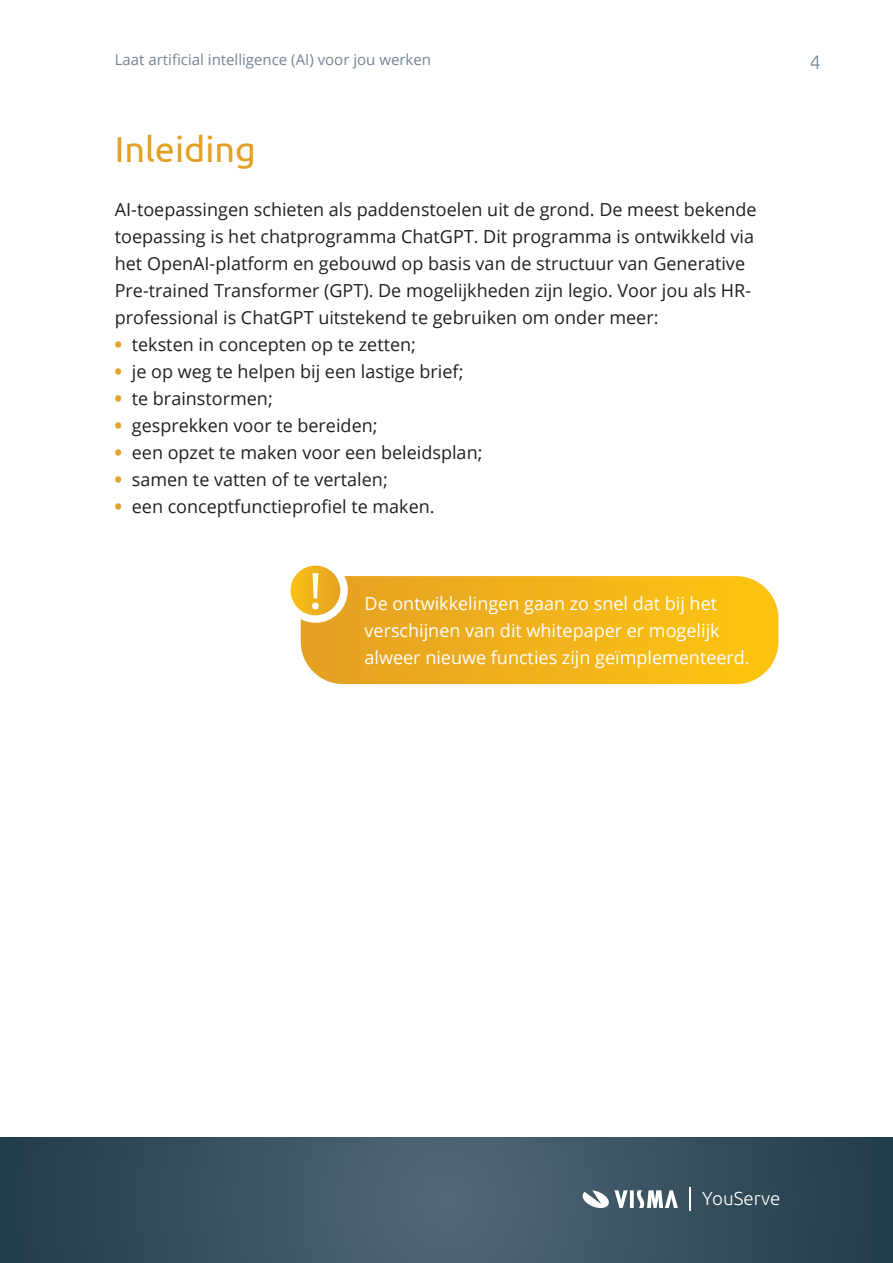
<style>
.page{position:relative;width:893px;height:1263px;background:#fff}
.page>*{position:absolute;margin:0;border:0;box-sizing:border-box;transform-origin:0 0}
.KOP{font:36px "Ubuntu";color:#e3a023}
.t1{font:300 19.5px "Ubuntu";color:#748595}
.t2{font:300 18.75px "Ubuntu";color:#fff}
.PLAT{font:18px/27px "Open Sans";color:#231f20}
.LET_OP-kader{font:18px/27px "Open Sans";color:#fff}
.t3{font:15px "Open Sans";color:#748595}
.s1{font-weight:800;color:#e3a023}
</style>
<div class="page">
<svg style="left:0;top:1137px;width:893px;height:126px;background:#395160"></svg>
<svg style="left:582px;top:1190px;width:96px;height:19px"></svg>
<svg style="left:690px;top:1187px;width:1px;height:24px"></svg>
<svg style="left:301px;top:576px;width:477px;height:108px;background:#f0b41f"></svg>
<svg style="left:287px;top:562px;width:57px;height:57px;background:#f1bb39"></svg>
<div style="left:283px;top:558px;width:65px;height:65px;border:8px solid #fff;border-radius:50%"></div>
<svg style="left:312px;top:573px;width:7px;height:36px"></svg>
<p class="t3" style="left:115px;top:50px;width:318px">Laat artificial intelligence (AI) voor jou werken</p>
<p class="t1" style="left:810px;top:50px;width:12px">4</p>
<p class="KOP" style="left:115px;top:127px;width:143px">Inleiding</p>
<p class="PLAT" style="left:115px;top:196px;width:643px">AI-toepassingen schieten als paddenstoelen uit de grond. De meest bekende toepassing is het chatprogramma ChatGPT. Dit programma is ontwikkeld via het OpenAI-platform en gebouwd op basis van de structuur van Generative Pre-trained Transformer (GPT). De mogelijkheden zijn legio. Voor jou als HR&shy;professional is ChatGPT uitstekend te gebruiken om onder meer:</p>
<p class="PLAT" style="left:115px;top:331px;width:303px"><span class="s1">•</span> teksten in concepten op te zetten;</p>
<p class="PLAT" style="left:115px;top:358px;width:350px"><span class="s1">•</span> je op weg te helpen bij een lastige brief;</p>
<p class="PLAT" style="left:115px;top:385px;width:159px"><span class="s1">•</span> te brainstormen;</p>
<p class="PLAT" style="left:115px;top:412px;width:264px"><span class="s1">•</span> gesprekken voor te bereiden;</p>
<p class="PLAT" style="left:115px;top:439px;width:369px"><span class="s1">•</span> een opzet te maken voor een beleidsplan;</p>
<p class="PLAT" style="left:115px;top:466px;width:274px"><span class="s1">•</span> samen te vatten of te vertalen;</p>
<p class="PLAT" style="left:115px;top:493px;width:321px"><span class="s1">•</span> een conceptfunctieprofiel te maken.</p>
<p class="LET_OP-kader" style="left:365px;top:589px;width:387px">De ontwikkelingen gaan zo snel dat bij het verschijnen van dit whitepaper er mogelijk alweer nieuwe functies zijn geïmplementeerd.</p>
<p class="t2" style="left:702px;top:1186px;width:80px">YouServe</p>
</div>
